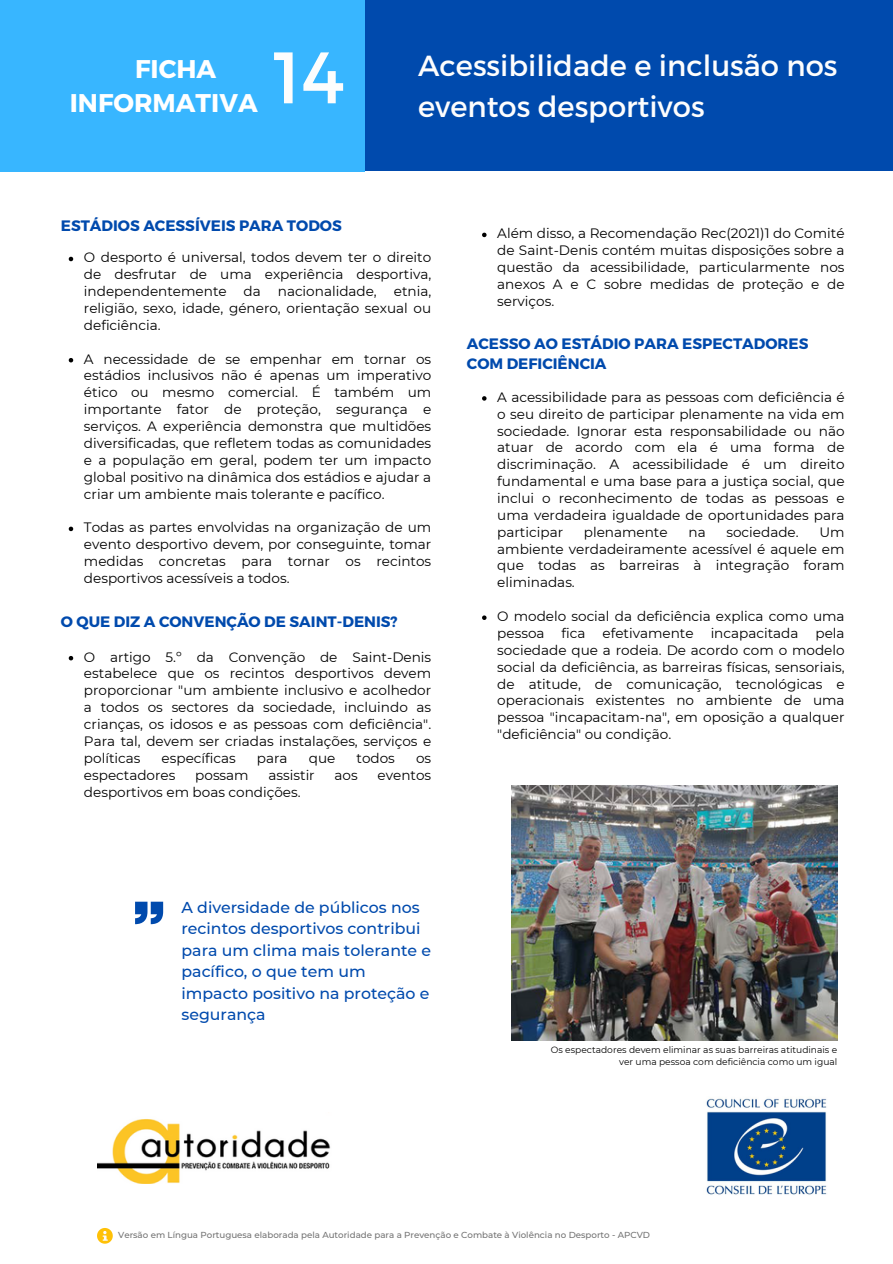
<style>
.page{position:relative;width:893px;height:1264px;background:#fff}
.page>*{position:absolute;margin:0;border:0;box-sizing:border-box;transform-origin:0 0}
.t1{font:72.75px "Montserrat";color:#fdfdfd}
.t2{font:28.95px/40.5px "Montserrat";color:#fdfdfd}
.t3{font:700 25.65px "Montserrat";color:#fff}
.t4{font:500 15.75px/21.3px "Montserrat";color:#004aad}
.t5{font:700 15.15px/20.2px "Montserrat";color:#004aad}
.t6{font:13.65px/16.8px "Montserrat";color:#000;text-align:justify}
.t7{font:9.15px/12.1px "Montserrat";color:#000;text-align:right}
.t8{font:500 8.7px "Montserrat";color:#737373}
</style>
<div class="page">
<div style="left:363px;top:0;width:529px;height:171px;background:#004aad"></div>
<div style="left:0;top:0;width:364px;height:171px;background:#38b6ff"></div>
<img style="left:706px;top:1098px;width:121px;height:97px">
<img style="left:97px;top:1119px;width:234px;height:64px">
<svg style="left:97px;top:1228px;width:16px;height:15px"></svg>
<svg style="left:135px;top:901px;width:28px;height:23px"></svg>
<img style="left:511px;top:785px;width:326px;height:255px">
<svg style="left:69px;top:257px;width:4px;height:4px"></svg>
<svg style="left:69px;top:358px;width:4px;height:4px"></svg>
<svg style="left:69px;top:526px;width:4px;height:5px"></svg>
<svg style="left:482px;top:233px;width:4px;height:4px"></svg>
<svg style="left:482px;top:396px;width:4px;height:4px"></svg>
<svg style="left:482px;top:615px;width:4px;height:5px"></svg>
<svg style="left:69px;top:656px;width:4px;height:4px"></svg>
<p class="t3" style="left:135px;top:52px;width:83px">FICHA</p>
<p class="t3" style="left:70px;top:87px;width:189px">INFORMATIVA</p>
<p class="t1" style="left:273px;top:30px;width:73px">14</p>
<p class="t2" style="left:418px;top:44px;width:421px">Acessibilidade e inclusão nos eventos desportivos</p>
<p class="t5" style="left:61px;top:214px;width:282px">ESTÁDIOS ACESSÍVEIS PARA TODOS</p>
<p class="t6" style="left:84px;top:249px;width:349px">O desporto é universal, todos devem ter o direito de desfrutar de uma experiência desportiva, independentemente da nacionalidade, etnia, religião, sexo, idade, género, orientação sexual ou deficiência.</p>
<p class="t6" style="left:84px;top:350px;width:349px">A necessidade de se empenhar em tornar os estádios inclusivos não é apenas um imperativo ético ou mesmo comercial. É também um importante fator de proteção, segurança e serviços. A experiência demonstra que multidões diversificadas, que refletem todas as comunidades e a população em geral, podem ter um impacto global positivo na dinâmica dos estádios e ajudar a criar um ambiente mais tolerante e pacífico.</p>
<p class="t6" style="left:84px;top:519px;width:349px">Todas as partes envolvidas na organização de um evento desportivo devem, por conseguinte, tomar medidas concretas para tornar os recintos desportivos acessíveis a todos.</p>
<p class="t5" style="left:61px;top:610px;width:338px">O QUE DIZ A CONVENÇÃO DE SAINT-DENIS?</p>
<p class="t6" style="left:84px;top:648px;width:349px">O artigo 5.º da Convenção de Saint-Denis estabelece que os recintos desportivos devem proporcionar "um ambiente inclusivo e acolhedor a todos os sectores da sociedade, incluindo as crianças, os idosos e as pessoas com deficiência".<br>Para tal, devem ser criadas instalações, serviços e políticas</p>
<p class="t6" style="left:162px;top:749px;width:76px">específicas</p>
<p class="t6" style="left:257px;top:749px;width:32px">para</p>
<p class="t6" style="left:309px;top:749px;width:28px">que</p>
<p class="t6" style="left:356px;top:749px;width:40px">todos</p>
<p class="t6" style="left:416px;top:749px;width:17px">os</p>
<p class="t6" style="left:84px;top:766px;width:93px">espectadores</p>
<p class="t6" style="left:195px;top:766px;width:55px">possam</p>
<p class="t6" style="left:268px;top:766px;width:48px">assistir</p>
<p class="t6" style="left:334px;top:766px;width:25px">aos</p>
<p class="t6" style="left:377px;top:766px;width:55px">eventos</p>
<p class="t6" style="left:84px;top:783px;width:218px">desportivos em boas condições.</p>
<p class="t6" style="left:497px;top:225px;width:349px">Além disso, a Recomendação Rec(2021)1 do Comité de Saint-Denis contém muitas disposições sobre a questão da acessibilidade, particularmente nos anexos A e C sobre medidas de proteção e de serviços.</p>
<p class="t5" style="left:467px;top:332px;width:343px">ACESSO AO ESTÁDIO PARA ESPECTADORES<br>COM DEFICIÊNCIA</p>
<p class="t6" style="left:497px;top:388px;width:349px">A acessibilidade para as pessoas com deficiência é o seu direito de participar plenamente na vida em sociedade. Ignorar esta responsabilidade ou não atuar de acordo com ela é uma forma de discriminação. A acessibilidade é um direito fundamental e uma base para a justiça social, que inclui o reconhecimento de todas as pessoas e uma verdadeira igualdade de oportunidades para participar</p>
<p class="t6" style="left:584px;top:523px;width:85px">plenamente</p>
<p class="t6" style="left:688px;top:523px;width:19px">na</p>
<p class="t6" style="left:726px;top:523px;width:74px">sociedade.</p>
<p class="t6" style="left:497px;top:523px;width:349px;text-indent:322px">Um ambiente verdadeiramente acessível é aquele em que todas as barreiras à integração foram eliminadas.</p>
<p class="t6" style="left:497px;top:608px;width:349px">O modelo social da deficiência explica como uma pessoa</p>
<p class="t6" style="left:561px;top:624px;width:25px">fica</p>
<p class="t6" style="left:602px;top:624px;width:93px">efetivamente</p>
<p class="t6" style="left:710px;top:624px;width:89px">incapacitada</p>
<p class="t6" style="left:497px;top:624px;width:349px;text-indent:318px">pela sociedade que a rodeia. De acordo com o modelo social da deficiência, as barreiras físicas, sensoriais, de atitude, de comunicação, tecnológicas e operacionais existentes no ambiente de uma pessoa "incapacitam-na", em oposição a qualquer "deficiência" ou condição.</p>
<p class="t4" style="left:181px;top:896px;width:251px">A diversidade de públicos nos recintos desportivos contribui para um clima mais tolerante e pacífico, o que tem um impacto positivo na proteção e segurança</p>
<p class="t7" style="left:550px;top:1043px;width:288px">Os espectadores devem eliminar as suas barreiras atitudinais e ver uma pessoa com deficiência como um igual</p>
<p class="t8" style="left:118px;top:1229px;width:533px">Versão em Língua Portuguesa elaborada pela Autoridade para a Prevenção e Combate à Violência no Desporto - APCVD</p>
</div>
